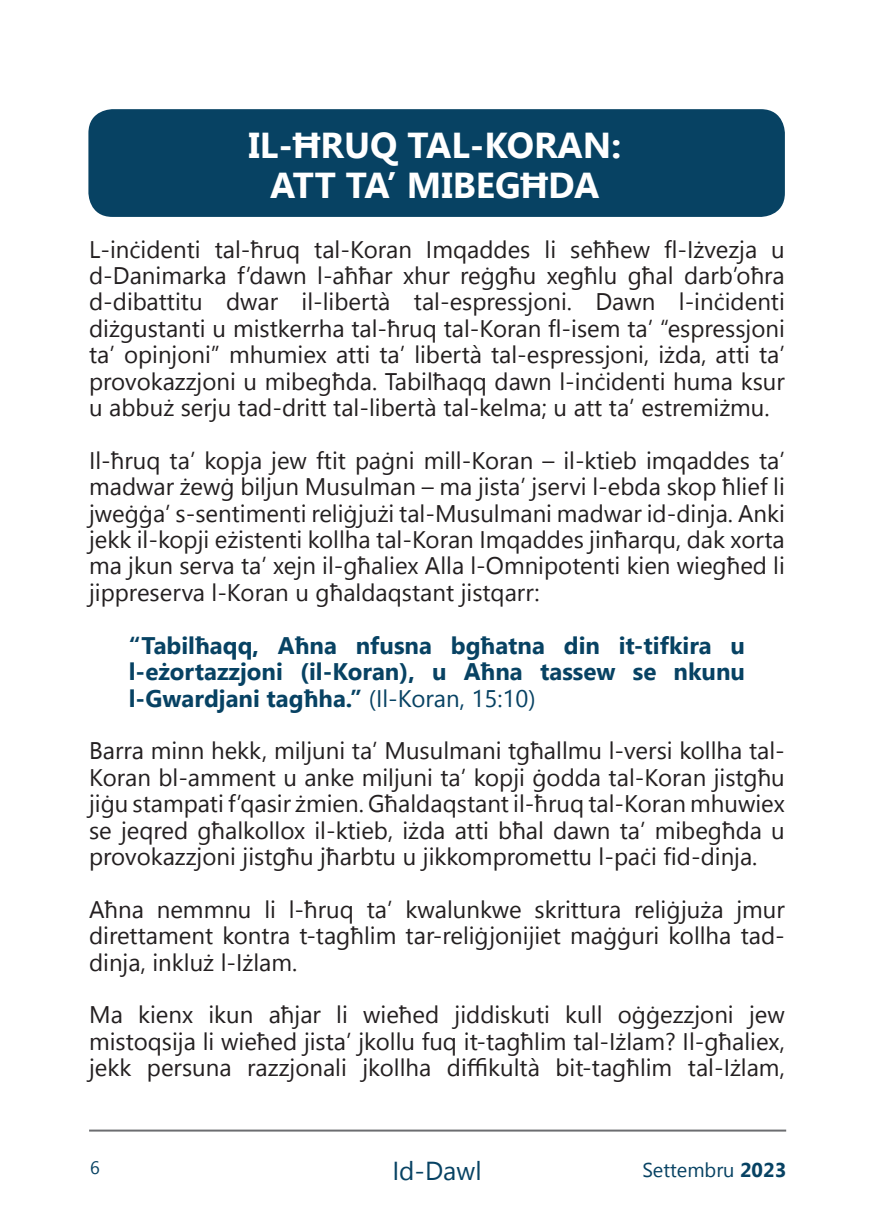
<style>
.page{position:relative;width:874px;height:1225px;background:#fff}
.page>*{position:absolute;margin:0;border:0;box-sizing:border-box;transform-origin:0 0}
.t1{font:700 36px/39.6px "Segoe UI";color:#fff;text-align:center}
.t2{font:26px "Segoe UI";color:#074263}
.t3{font:24px/26.4px "Segoe UI";color:#231f20;text-align:justify}
.t4{font:700 24px/26.4px "Segoe UI";color:#074263;text-align:justify}
.t5{font:20px "Segoe UI";color:#074263}
.t6{font:18px "Segoe UI";color:#074263}
.s1{font-weight:400}
.s2{font-weight:700}
</style>
<div class="page">
<div style="left:88px;top:109px;width:696px;height:108px;background:#074263;border-radius:24px"></div>
<hr style="left:89px;top:1129px;width:696px;height:2px;background:#6c6d70">
<h1 class="t1" style="left:248px;top:124px;width:374px">IL-ĦRUQ TAL-KORAN:<br>ATT TA’ MIBEGĦDA</h1>
<p class="t3" style="left:89px;top:235px;width:697px">L-inċidenti tal-ħruq tal-Koran Imqaddes li seħħew fl-Iżvezja u d-Danimarka f’dawn l-aħħar xhur reġgħu xegħlu għal darb’oħra d-dibattitu dwar il-libertà tal-espressjoni. Dawn l-inċidenti diżgustanti u mistkerrha tal-ħruq tal-Koran fl-isem ta’ “espressjoni ta’ opinjoni” mhumiex atti ta’ libertà tal-espressjoni, iżda, atti ta’ provokazzjoni u mibegħda. Tabilħaqq dawn l-inċidenti huma ksur u abbuż serju tad-dritt tal-libertà tal-kelma; u att ta’ estremiżmu.</p>
<p class="t3" style="left:89px;top:446px;width:697px">Il-ħruq ta’ kopja jew ftit paġni mill-Koran – il-ktieb imqaddes ta’ madwar żewġ biljun Musulman – ma jista’ jservi l-ebda skop ħlief li jweġġa’ s-sentimenti reliġjużi tal-Musulmani madwar id-dinja. Anki jekk il-kopji eżistenti kollha tal-Koran Imqaddes jinħarqu, dak xorta ma jkun serva ta’ xejn il-għaliex Alla l-Omnipotenti kien wiegħed li jippreserva l-Koran u għaldaqstant jistqarr:</p>
<p class="t4" style="left:129px;top:630px;width:617px">“Tabilħaqq, Aħna nfusna bgħatna din it-tifkira u l-eżortazzjoni (il-Koran), u Aħna tassew se nkunu l-Gwardjani tagħha.” <span class="s1">(Il-Koran, 15:10)</span></p>
<p class="t3" style="left:89px;top:737px;width:697px">Barra minn hekk, miljuni ta’ Musulmani tgħallmu l-versi kollha tal-Koran bl-amment u anke miljuni ta’ kopji ġodda tal-Koran jistgħu jiġu stampati f’qasir żmien. Għaldaqstant il-ħruq tal-Koran mhuwiex se jeqred għalkollox il-ktieb, iżda atti bħal dawn ta’ mibegħda u provokazzjoni jistgħu jħarbtu u jikkompromettu l-paċi fid-dinja.</p>
<p class="t3" style="left:89px;top:895px;width:697px">Aħna nemmnu li l-ħruq ta’ kwalunkwe skrittura reliġjuża jmur direttament kontra t-tagħlim tar-reliġjonijiet maġġuri kollha tad&shy;dinja, inkluż l-Iżlam.</p>
<p class="t3" style="left:89px;top:1001px;width:697px">Ma kienx ikun aħjar li wieħed jiddiskuti kull oġġezzjoni jew mistoqsija li wieħed jista’ jkollu fuq it-tagħlim tal-Iżlam? Il-għaliex, jekk persuna razzjonali jkollha diffikultà bit-tagħlim tal-Iżlam,</p>
<p class="t6" style="left:90px;top:1152px;width:11px">6</p>
<p class="t2" style="left:392px;top:1149px;width:91px">Id-Dawl</p>
<p class="t5" style="left:642px;top:1154px;width:145px">Settembru <span class="s2">2023</span></p>
</div>
